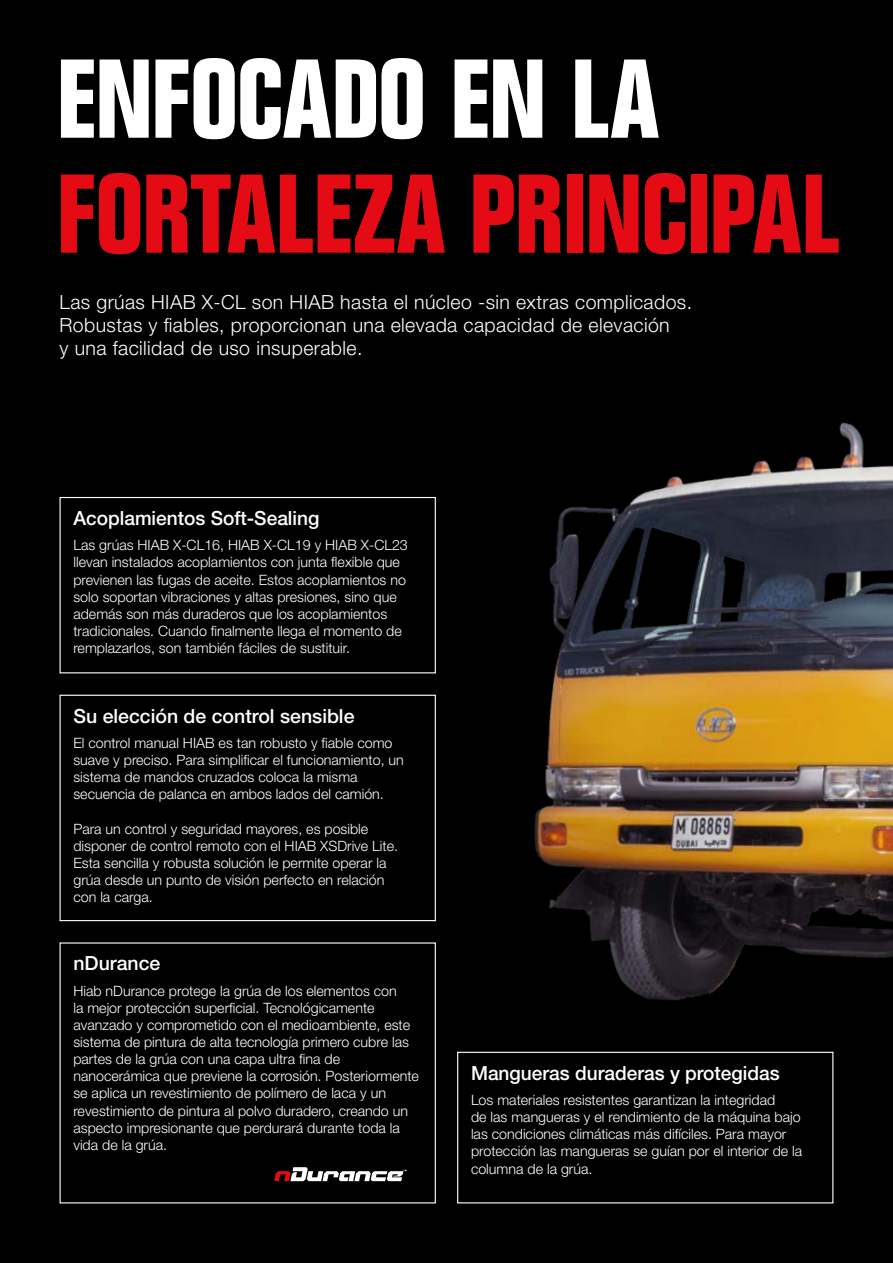
<style>
.page{position:relative;width:893px;height:1263px;background:#000}
.page>*{position:absolute;margin:0;border:0;box-sizing:border-box;transform-origin:0 0}
.HIAB_br_headline_Fol{font:700 condensed 109.5px "Folio Std";letter-spacing:-.015em;color:#e50b14}
.HIAB_br_headline_Fol-2{font:700 condensed 109.5px "Folio Std";letter-spacing:-.015em;color:#fff}
.HIAB_intro_HelvNeue{font:300 19.5px/23.4px "Helvetica Neue LT Pro";letter-spacing:.02em;color:#fff}
.HIAB_subheads_gray_1{font:500 19.5px "Helvetica Neue LT Pro";color:#fff}
.HIAB_text_HelvNeue_L{font:300 14.25px/17.1px "Helvetica Neue LT Pro";color:#fff}
</style>
<div class="page">
<img style="left:341px;top:422px;width:552px;height:682px">
<svg style="left:872px;top:1007px;width:21px;height:97px"></svg>
<div style="left:457px;top:1052px;width:376px;height:151px;border:1px solid #fff"></div>
<div style="left:60px;top:695px;width:376px;height:226px;border:1px solid #fff"></div>
<div style="left:60px;top:497px;width:376px;height:176px;border:1px solid #fff"></div>
<svg style="left:274px;top:1167px;width:133px;height:14px"></svg>
<p class="HIAB_br_headline_Fol-2" style="left:56px;top:39px;width:604px">ENFOCADO EN LA</p>
<p class="HIAB_br_headline_Fol" style="left:56px;top:153px;width:785px">FORTALEZA PRINCIPAL</p>
<p class="HIAB_intro_HelvNeue" style="left:60px;top:290px;width:634px">Las grúas HIAB X-CL son HIAB hasta el núcleo -sin extras complicados.<br>Robustas y fiables, proporcionan una elevada capacidad de elevación<br>y una facilidad de uso insuperable.</p>
<p class="HIAB_subheads_gray_1" style="left:73px;top:506px;width:248px">Acoplamientos Soft-Sealing</p>
<p class="HIAB_text_HelvNeue_L" style="left:73px;top:536px;width:336px">Las grúas HIAB X-CL16, HIAB X-CL19 y HIAB X-CL23 llevan instalados acoplamientos con junta flexible que previenen las fugas de aceite. Estos acoplamientos no solo soportan vibraciones y altas presiones, sino que además son más duraderos que los acoplamientos tradicionales. Cuando finalmente llega el momento de remplazarlos, son también fáciles de sustituir.</p>
<p class="HIAB_subheads_gray_1" style="left:73px;top:704px;width:283px">Su elección de control sensible</p>
<p class="HIAB_text_HelvNeue_L" style="left:73px;top:734px;width:332px">El control manual HIAB es tan robusto y fiable como suave y preciso. Para simplificar el funcionamiento, un sistema de mandos cruzados coloca la misma secuencia de palanca en ambos lados del camión.</p>
<p class="HIAB_text_HelvNeue_L" style="left:73px;top:820px;width:326px">Para un control y seguridad mayores, es posible disponer de control remoto con el HIAB XSDrive Lite.<br>Esta sencilla y robusta solución le permite operar la grúa desde un punto de visión perfecto en relación con la carga.</p>
<p class="HIAB_subheads_gray_1" style="left:73px;top:951px;width:89px">nDurance</p>
<p class="HIAB_text_HelvNeue_L" style="left:73px;top:982px;width:347px">Hiab nDurance protege la grúa de los elementos con<br>la mejor protección superficial. Tecnológicamente avanzado y comprometido con el medioambiente, este sistema de pintura de alta tecnología primero cubre las partes de la grúa con una capa ultra fina de nanocerámica que previene la corrosión. Posteriormente se aplica un revestimiento de polímero de laca y un revestimiento de pintura al polvo duradero, creando un aspecto impresionante que perdurará durante toda la vida de la grúa.</p>
<p class="HIAB_subheads_gray_1" style="left:471px;top:1061px;width:310px">Mangueras duraderas y protegidas</p>
<p class="HIAB_text_HelvNeue_L" style="left:471px;top:1091px;width:333px">Los materiales resistentes garantizan la integridad<br>de las mangueras y el rendimiento de la máquina bajo las condiciones climáticas más difíciles. Para mayor protección las mangueras se guían por el interior de la columna de la grúa.</p>
</div>
